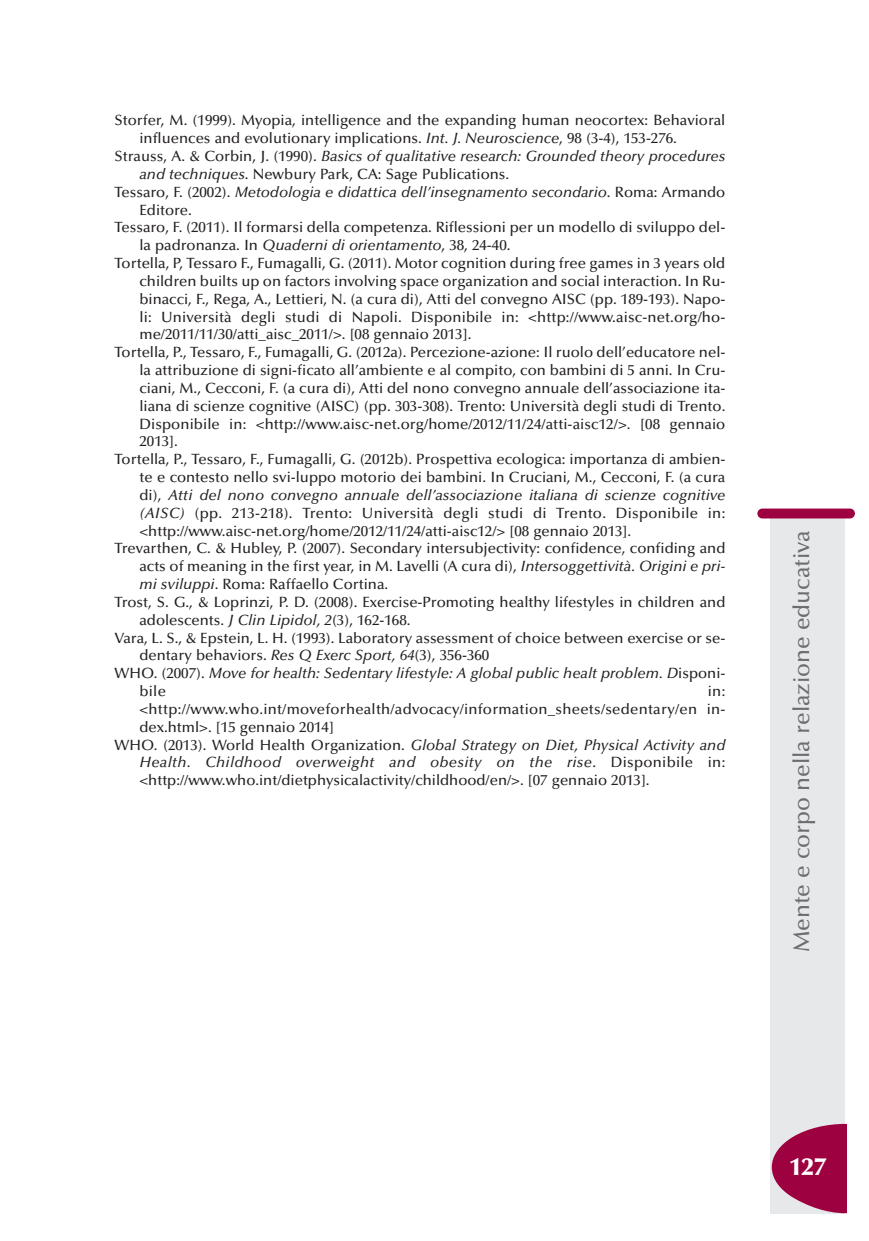
<style>
.page{position:relative;width:869px;height:1241px;background:#fff}
.page>*{position:absolute;margin:0;border:0;box-sizing:border-box;transform-origin:0 0}
.t1{font:900 24.5px "Optima";color:#fff}
.t2{font:500 22.75px "Optima";color:#6c6d70}
.t3{font:500 14.88px "Optima";color:#231f20}
.t4{font:italic 500 14.88px "Optima";color:#231f20}
.t5{font:500 14.88px "Optima";letter-spacing:.02em;color:#231f20}
.t6{font:italic 500 14.88px "Optima";letter-spacing:.02em;color:#231f20}
.s1{font-style:italic}
.s2{font-style:normal}
</style>
<div class="page">
<div style="left:770px;top:516px;width:74px;height:697px;background:#e7e8e9"></div>
<div style="left:757px;top:508px;width:97px;height:10px;background:#9d0140;border-radius:5px"></div>
<svg style="left:771px;top:1123px;width:75px;height:89px"></svg>
<p class="t3" style="left:115px;top:114px;width:612px">Storfer, M. (1999). Myopia, intelligence and the expanding human neocortex: Behavioral</p>
<p class="t3" style="left:139px;top:132px;width:539px">influences and evolutionary implications. <span class="s1">Int. J. Neuroscience</span>, 98 (3-4), 153-276.</p>
<p class="t4" style="left:115px;top:150px;width:612px"><span class="s2">Strauss, A. &amp; Corbin, J. (1990).</span> Basics of qualitative research: Grounded theory procedures</p>
<p class="t3" style="left:139px;top:168px;width:371px"><span class="s1">and techniques</span>. Newbury Park, CA: Sage Publications.</p>
<p class="t4" style="left:115px;top:186px;width:612px"><span class="s2">Tessaro, F. (2002).</span> Metodologia e didattica dell’insegnamento secondario<span class="s2">. Roma: Armando</span></p>
<p class="t3" style="left:139px;top:204px;width:54px">Editore.</p>
<p class="t3" style="left:115px;top:221px;width:612px">Tessaro, F. (2011). Il formarsi della competenza. Riflessioni per un modello di sviluppo del-</p>
<p class="t3" style="left:139px;top:239px;width:372px">la padronanza. In <span class="s1">Quaderni di orientamento</span>, 38, 24-40.</p>
<p class="t3" style="left:115px;top:257px;width:612px">Tortella, P, Tessaro F., Fumagalli, G. (2011). Motor cognition during free games in 3 years old</p>
<p class="t3" style="left:139px;top:275px;width:587px">children builts up on factors involving space organization and social interaction. In Ru-</p>
<p class="t3" style="left:139px;top:293px;width:587px">binacci, F., Rega, A., Lettieri, N. (a cura di), Atti del convegno AISC (pp. 189-193). Napo-</p>
<p class="t3" style="left:139px;top:311px;width:587px">li: Università degli studi di Napoli. Disponibile in: &lt;http://www.aisc-net.org/ho-</p>
<p class="t3" style="left:139px;top:328px;width:333px">me/2011/11/30/atti_aisc_2011/&gt;. [08 gennaio 2013].</p>
<p class="t3" style="left:115px;top:346px;width:612px">Tortella, P., Tessaro, F., Fumagalli, G. (2012a). Percezione-azione: Il ruolo dell’educatore nel-</p>
<p class="t3" style="left:139px;top:364px;width:587px">la attribuzione di signi-ficato all’ambiente e al compito, con bambini di 5 anni. In Cru-</p>
<p class="t3" style="left:139px;top:382px;width:587px">ciani, M., Cecconi, F. (a cura di), Atti del nono convegno annuale dell’associazione ita-</p>
<p class="t3" style="left:139px;top:400px;width:587px">liana di scienze cognitive (AISC) (pp. 303-308). Trento: Università degli studi di Trento.</p>
<p class="t3" style="left:139px;top:417px;width:587px">Disponibile in: &lt;http://www.aisc-net.org/home/2012/11/24/atti-aisc12/&gt;. [08 gennaio</p>
<p class="t3" style="left:139px;top:435px;width:40px">2013].</p>
<p class="t3" style="left:115px;top:453px;width:612px">Tortella, P., Tessaro, F., Fumagalli, G. (2012b). Prospettiva ecologica: importanza di ambien-</p>
<p class="t3" style="left:139px;top:471px;width:587px">te e contesto nello svi-luppo motorio dei bambini. In Cruciani, M., Cecconi, F. (a cura</p>
<p class="t4" style="left:139px;top:489px;width:587px"><span class="s2">di),</span> Atti del nono convegno annuale dell’associazione italiana di scienze cognitive</p>
<p class="t5" style="left:139px;top:507px;width:587px"><span class="s1">(AISC)</span> (pp. 213-218). Trento: Università degli studi di Trento. Disponibile in:</p>
<p class="t3" style="left:139px;top:524px;width:493px">&lt;http://www.aisc-net.org/home/2012/11/24/atti-aisc12/&gt; [08 gennaio 2013].</p>
<p class="t3" style="left:115px;top:542px;width:612px">Trevarthen, C. &amp; Hubley, P. (2007). Secondary intersubjectivity: confidence, confiding and</p>
<p class="t3" style="left:139px;top:560px;width:587px">acts of meaning in the first year, in M. Lavelli (A cura di), <span class="s1">Intersoggettività. Origini e pri-</span></p>
<p class="t3" style="left:139px;top:578px;width:250px"><span class="s1">mi sviluppi</span>. Roma: Raffaello Cortina.</p>
<p class="t3" style="left:115px;top:596px;width:612px">Trost, S. G., &amp; Loprinzi, P. D. (2008). Exercise-Promoting healthy lifestyles in children and</p>
<p class="t3" style="left:139px;top:614px;width:272px">adolescents. <span class="s1">J Clin Lipidol, 2</span>(3), 162-168.</p>
<p class="t3" style="left:115px;top:631px;width:612px">Vara, L. S., &amp; Epstein, L. H. (1993). Laboratory assessment of choice between exercise or se-</p>
<p class="t3" style="left:139px;top:649px;width:351px">dentary behaviors. <span class="s1">Res Q Exerc Sport, 64</span>(3), 356-360</p>
<p class="t4" style="left:115px;top:667px;width:612px"><span class="s2">WHO. (2007).</span> Move for health: Sedentary lifestyle: A global public healt problem. D<span class="s2">isponi-</span></p>
<p class="t3" style="left:139px;top:685px;width:28px">bile</p>
<p class="t3" style="left:707px;top:685px;width:19px">in:</p>
<p class="t3" style="left:139px;top:703px;width:587px">&lt;http://www.who.int/moveforhealth/advocacy/information_sheets/sedentary/en in-</p>
<p class="t3" style="left:139px;top:720px;width:196px">dex.html&gt;. [15 gennaio 2014]</p>
<p class="t4" style="left:115px;top:738px;width:612px"><span class="s2">WHO. (2013). World Health Organization.</span> Global Strategy on Diet, Physical Activity and</p>
<p class="t6" style="left:139px;top:756px;width:587px">Health<span class="s2">.</span> Childhood overweight and obesity on the rise<span class="s2">. Disponibile in:</span></p>
<p class="t3" style="left:139px;top:774px;width:511px">&lt;http://www.who.int/dietphysicalactivity/childhood/en/&gt;. [07 gennaio 2013].</p>
<h2 class="t2" style="left:792px;top:952px;width:423px;rotate:-90deg">Mente e corpo nella relazione educativa</h2>
<h1 class="t1" style="left:789px;top:1156px;width:38px">127</h1>
</div>
